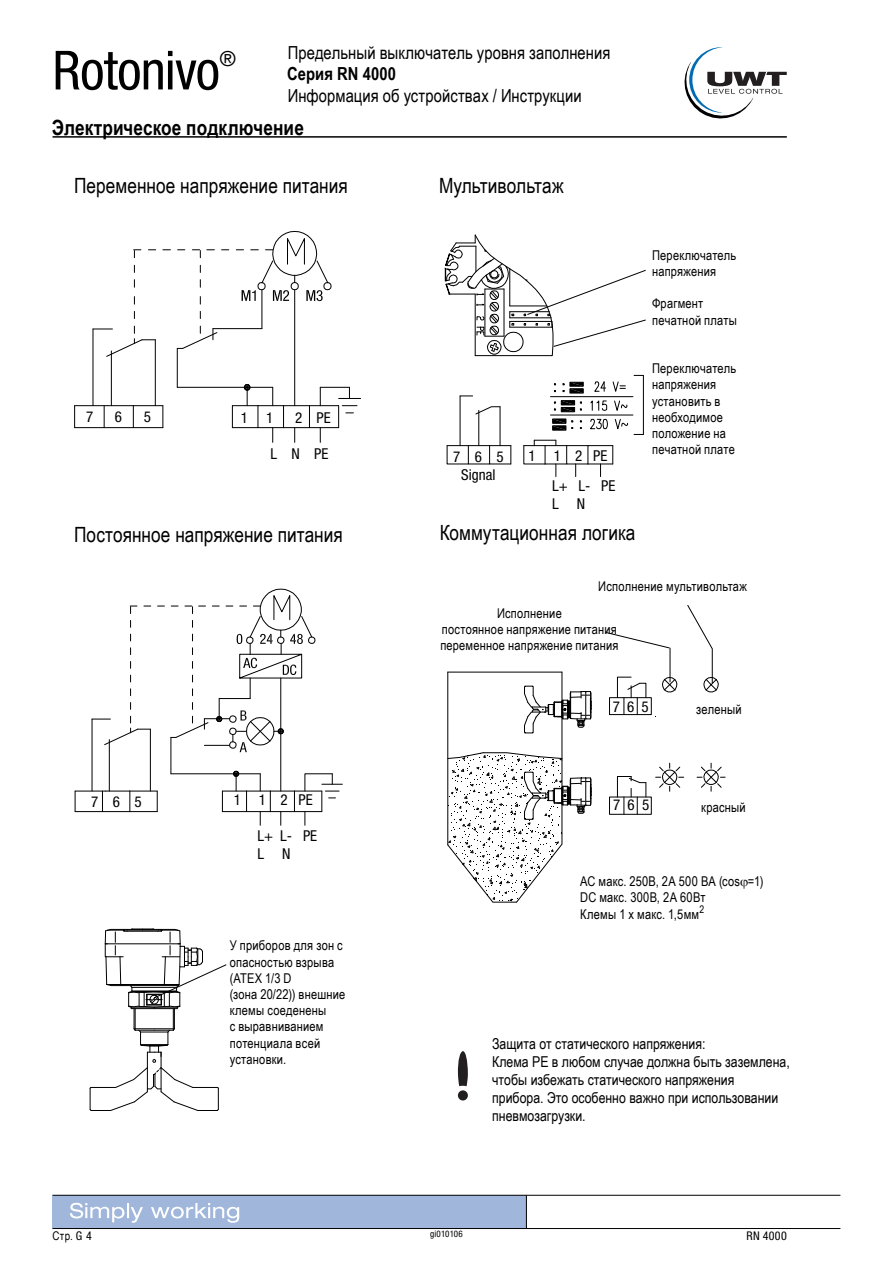
<style>
.page{position:relative;width:893px;height:1263px;background:#fff}
.page>*{position:absolute;margin:0;border:0;box-sizing:border-box;transform-origin:0 0}
.t1{font:condensed 54px "Helvetica Neue LT Pro";letter-spacing:-.01em;color:#000}
.t2{font:21px "Arial Narrow";color:#000}
.t3{font:700 21px "Arial Narrow";letter-spacing:.005em;color:#000}
.t4{font:condensed 20.85px "Helvetica Neue LT Pro";color:#000}
.t5{font:18px "Arial Narrow";letter-spacing:.005em;color:#000}
.t6{font:700 18px "Arial Narrow";letter-spacing:.005em;color:#000}
.t7{font:15px/18px "Arial Narrow";color:#000}
.t8{font:condensed 15px/18px "Helvetica Neue LT Pro";color:#000}
.t9{font:13.5px/16.2px "Arial Narrow";letter-spacing:.015em;color:#000}
.t10{font:12px "Arial Narrow";color:#000}
.t11{font:condensed 12px "Helvetica Neue LT Pro";letter-spacing:.03em;color:#000}
.t12{font:condensed 9px "Helvetica Neue LT Pro";letter-spacing:.02em;color:#000}
.s1{font-family:"Helvetica Neue LT Pro";font-stretch:condensed}
</style>
<div class="page">
<hr style="left:53px;top:136px;width:733px;height:2px;background:#000">
<svg style="left:89px;top:928px;width:138px;height:183px"></svg>
<svg style="left:606px;top:632px;width:64px;height:16px"></svg>
<hr style="left:669px;top:648px;width:1px;height:34px;background:#000">
<svg style="left:687px;top:605px;width:25px;height:44px"></svg>
<hr style="left:712px;top:648px;width:1px;height:35px;background:#000">
<hr style="left:177px;top:387px;width:70px;height:1px;background:#000">
<hr style="left:93px;top:329px;width:1px;height:77px;background:#000">
<svg style="left:162px;top:406px;width:1px;height:21px"></svg>
<svg style="left:74px;top:406px;width:1px;height:22px"></svg>
<hr style="left:75px;top:427px;width:58px;height:1px;background:#000">
<hr style="left:133px;top:427px;width:30px;height:1px;background:#000">
<svg style="left:104px;top:405px;width:30px;height:23px"></svg>
<hr style="left:111px;top:351px;width:1px;height:55px;background:#000">
<hr style="left:75px;top:405px;width:33px;height:1px;background:#000">
<hr style="left:155px;top:340px;width:1px;height:66px;background:#000">
<hr style="left:177px;top:348px;width:1px;height:39px;background:#000">
<hr style="left:133px;top:405px;width:30px;height:1px;background:#000">
<svg style="left:106px;top:339px;width:49px;height:18px"></svg>
<svg style="left:93px;top:329px;width:19px;height:1px"></svg>
<svg style="left:134px;top:249px;width:7px;height:9px"></svg>
<hr style="left:294px;top:290px;width:1px;height:116px;background:#000">
<svg style="left:232px;top:384px;width:128px;height:58px"></svg>
<hr style="left:213px;top:328px;width:49px;height:1px;background:#000">
<svg style="left:177px;top:326px;width:41px;height:23px"></svg>
<hr style="left:261px;top:290px;width:1px;height:39px;background:#000">
<svg style="left:192px;top:249px;width:9px;height:9px"></svg>
<svg style="left:236px;top:231px;width:96px;height:70px"></svg>
<hr style="left:550px;top:415px;width:83px;height:1px;background:#000">
<hr style="left:550px;top:396px;width:83px;height:1px;background:#000">
<hr style="left:499px;top:407px;width:1px;height:39px;background:#000">
<hr style="left:459px;top:396px;width:1px;height:50px;background:#000">
<hr style="left:478px;top:410px;width:1px;height:36px;background:#000">
<svg style="left:446px;top:445px;width:65px;height:20px"></svg>
<svg style="left:460px;top:396px;width:12px;height:1px"></svg>
<svg style="left:475px;top:406px;width:25px;height:9px"></svg>
<hr style="left:643px;top:375px;width:1px;height:59px;background:#000">
<svg style="left:523px;top:440px;width:90px;height:37px"></svg>
<svg style="left:579px;top:420px;width:3px;height:9px"></svg>
<svg style="left:552px;top:419px;width:21px;height:11px"></svg>
<div style="left:561px;top:400px;width:14px;height:5px;border:1px solid #000"></div>
<svg style="left:562px;top:382px;width:21px;height:11px"></svg>
<svg style="left:553px;top:401px;width:29px;height:11px"></svg>
<svg style="left:589px;top:381px;width:39px;height:49px"></svg>
<svg style="left:444px;top:234px;width:202px;height:122px"></svg>
<hr style="left:280px;top:678px;width:1px;height:113px;background:#000">
<hr style="left:92px;top:719px;width:1px;height:72px;background:#000">
<hr style="left:171px;top:773px;width:65px;height:1px;background:#000">
<svg style="left:75px;top:792px;width:1px;height:19px"></svg>
<hr style="left:75px;top:811px;width:55px;height:1px;background:#000">
<hr style="left:109px;top:740px;width:1px;height:51px;background:#000">
<hr style="left:75px;top:791px;width:31px;height:1px;background:#000">
<hr style="left:150px;top:729px;width:1px;height:62px;background:#000">
<hr style="left:170px;top:737px;width:1px;height:37px;background:#000">
<svg style="left:102px;top:791px;width:56px;height:21px"></svg>
<svg style="left:222px;top:770px;width:120px;height:55px"></svg>
<svg style="left:92px;top:716px;width:58px;height:30px"></svg>
<svg style="left:130px;top:606px;width:7px;height:8px"></svg>
<svg style="left:171px;top:588px;width:145px;height:164px"></svg>
<div style="left:609px;top:797px;width:42px;height:18px;border:1px solid #000"></div>
<div style="left:609px;top:697px;width:42px;height:18px;border:1px solid #000"></div>
<svg style="left:617px;top:776px;width:29px;height:38px"></svg>
<svg style="left:655px;top:763px;width:28px;height:28px"></svg>
<svg style="left:616px;top:676px;width:30px;height:39px"></svg>
<svg style="left:662px;top:677px;width:15px;height:16px"></svg>
<svg style="left:703px;top:677px;width:16px;height:16px"></svg>
<svg style="left:697px;top:763px;width:28px;height:28px"></svg>
<svg style="left:447px;top:671px;width:145px;height:232px"></svg>
<svg style="left:457px;top:1051px;width:11px;height:35px"></svg>
<div style="left:458px;top:1090px;width:10px;height:11px;background:#231f20;border-radius:50%"></div>
<div style="left:53px;top:1195px;width:473px;height:34px;background:#a0b6da"></div>
<hr style="left:53px;top:1228px;width:787px;height:1px;background:#000">
<hr style="left:53px;top:1195px;width:787px;height:1px;background:#000">
<hr style="left:526px;top:1195px;width:1px;height:34px;background:#000">
<svg style="left:70px;top:1203px;width:169px;height:20px"></svg>
<svg style="left:684px;top:47px;width:102px;height:71px"></svg>
<h3 class="t5" style="left:288px;top:46px;width:324px">Предельный выключатель уровня заполнения</h3>
<h3 class="t6" style="left:287px;top:67px;width:110px">Серия RN 4000</h3>
<h3 class="t5" style="left:288px;top:89px;width:295px">Информация об устройствах / Инструкции</h3>
<h2 class="t3" style="left:52px;top:119px;width:253px">Электрическое подключение</h2>
<h1 class="t1" style="left:53px;top:50px;width:169px">Rotonivo</h1>
<h3 class="t4" style="left:219px;top:50px;width:18px">®</h3>
<h2 class="t2" style="left:74px;top:178px;width:275px">Переменное напряжение питания</h2>
<h2 class="t2" style="left:439px;top:178px;width:126px">Мультивольтаж</h2>
<p class="t8" style="left:86px;top:409px;width:9px">7</p>
<p class="t8" style="left:115px;top:409px;width:9px">6</p>
<p class="t8" style="left:144px;top:409px;width:9px">5</p>
<p class="t8" style="left:241px;top:410px;width:34px">1 1</p>
<p class="t8" style="left:295px;top:410px;width:37px">2 PE</p>
<p class="t8" style="left:270px;top:446px;width:59px">L N PE</p>
<p class="t8" style="left:453px;top:449px;width:52px;text-align:center">7 6 5<br>Signal</p>
<p class="t8" style="left:528px;top:448px;width:80px">1 1 2 PE</p>
<p class="t8" style="left:552px;top:478px;width:65px">L+ L- PE<br>L N</p>
<h2 class="t2" style="left:74px;top:526px;width:270px">Постоянное напряжение питания</h2>
<h2 class="t2" style="left:440px;top:525px;width:197px">Коммутационная логика</h2>
<p class="t9" style="left:652px;top:248px;width:86px">Переключатель напряжения</p>
<p class="t9" style="left:652px;top:297px;width:86px">Фрагмент печатной платы</p>
<p class="t9" style="left:652px;top:361px;width:86px">Переключатель напряжения установить в необходимое положение на печатной плате</p>
<p class="t9" style="left:598px;top:580px;width:150px">Исполнение мультивольтаж</p>
<p class="t8" style="left:91px;top:794px;width:52px">7 6 5</p>
<p class="t8" style="left:234px;top:792px;width:80px">1 1 2 PE</p>
<p class="t8" style="left:257px;top:828px;width:61px">L+ L- PE<br>L N</p>
<p class="t9" style="left:230px;top:939px;width:117px">У приборов для зон с опасностью взрыва (ATEX 1/3 D<br>(зона 20/22)) внешние клемы соеденены<br>с выравниванием потенциала всей установки.</p>
<p class="t9" style="left:440px;top:606px;width:180px;text-align:center">Исполнение<br>постоянное напряжение питания переменное напряжение питания</p>
<p class="t8" style="left:612px;top:698px;width:37px">7 6 5</p>
<p class="t8" style="left:613px;top:797px;width:37px">7 6 5</p>
<p class="t9" style="left:696px;top:702px;width:47px">зеленый</p>
<p class="t9" style="left:701px;top:800px;width:46px">красный</p>
<p class="t9" style="left:580px;top:875px;width:185px">AC макс. 250В, 2A 500 ВA (cos =1)<br>DC макс. 300В, 2A 60Вт<br>Клемы 1 x макс. 1,5мм<sup>2</sup></p>
<p class="t7" style="left:492px;top:1036px;width:299px">Защита от статического напряжения:<br>Клема PE в любом случае должна быть заземлена, чтобы избежать статического напряжения<br>прибора. Это особенно важно при использовании пневмозагрузки.</p>
<p class="t10" style="left:53px;top:1231px;width:41px">Стр. <span class="s1">G 4</span></p>
<p class="t12" style="left:430px;top:1231px;width:34px">gi010106</p>
<p class="t11" style="left:746px;top:1231px;width:42px">RN 4000</p>
</div>
